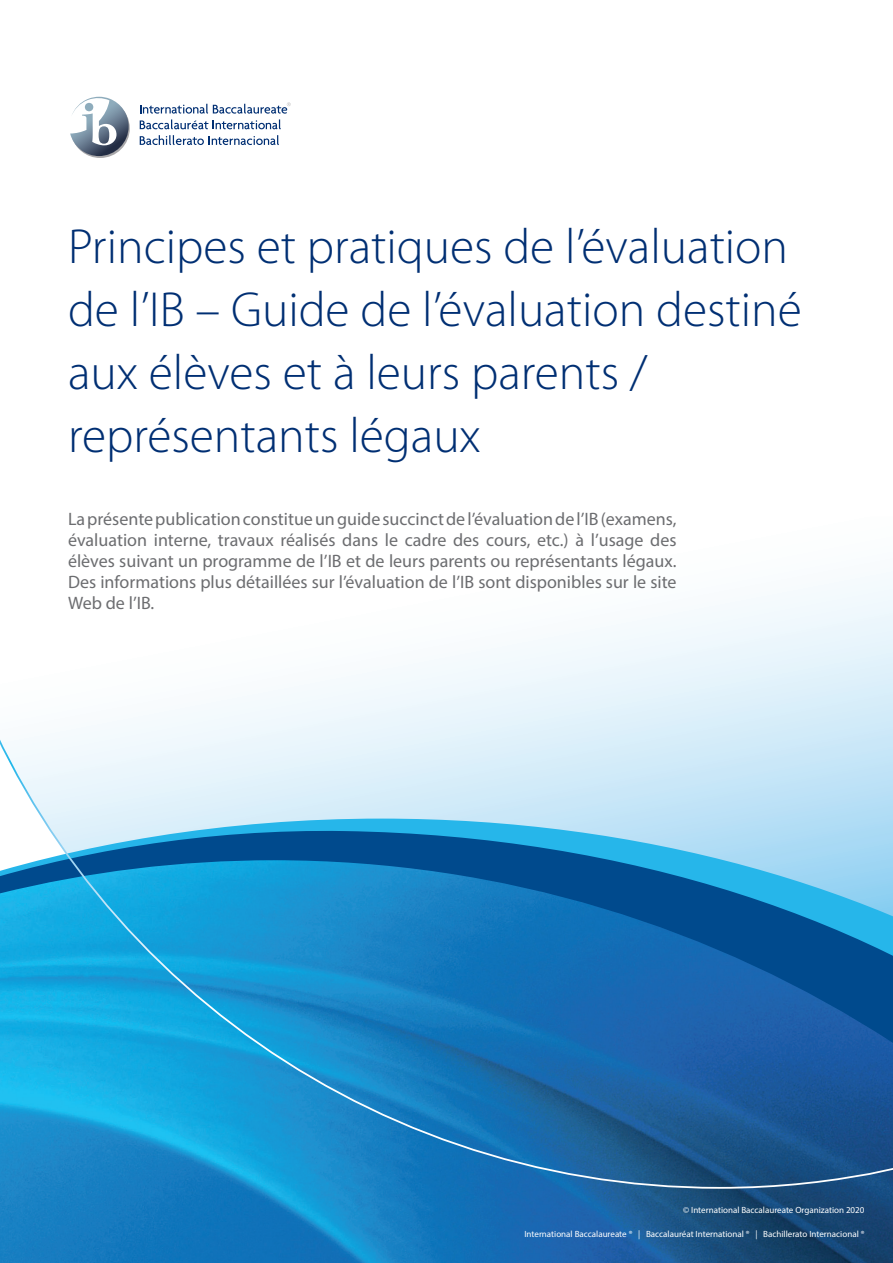
<style>
.page{position:relative;width:893px;height:1263px;background:#fff}
.page>*{position:absolute;margin:0;border:0;box-sizing:border-box;transform-origin:0 0}
.Main_page_heading{font:300 49.5px/63px "Myriad Pro";color:#002f73}
.Main_Body_Copy{font:18px/21px "Myriad Pro";color:#6c6d70;text-align:justify}
.Main_Body_Copy-2{font:9px "Myriad Pro";color:#fff}
</style>
<div class="page">
<div style="left:723px;top:578px;width:170px;height:33px;background:#f4fafd"></div>
<img style="left:0;top:1189px;width:893px;height:74px">
<svg style="left:0;top:611px;width:893px;height:578px"></svg>
<svg style="left:70px;top:97px;width:60px;height:61px"></svg>
<svg style="left:140px;top:135px;width:139px;height:10px"></svg>
<svg style="left:140px;top:102px;width:151px;height:27px"></svg>
<p class="Main_page_heading" style="left:68px;top:215px;width:735px">Principes et pratiques de l’évaluation de l’IB – Guide de l’évaluation destiné aux élèves et à leurs parents / représentants légaux</p>
<p class="Main_Body_Copy" style="left:68px;top:508px;width:610px">La présente publication constitue un guide succinct de l’évaluation de l’IB (examens, évaluation interne, travaux réalisés dans le cadre des cours, etc.) à l’usage des élèves suivant un programme de l’IB et de leurs parents ou représentants légaux.<br>Des informations plus détaillées sur l’évaluation de l’IB sont disponibles sur le site Web de l’IB.</p>
<p class="Main_Body_Copy-2" style="left:683px;top:1205px;width:183px">© International Baccalaureate Organization 2020</p>
<p class="Main_Body_Copy-2" style="left:524px;top:1229px;width:342px">International Baccalaureate ® | Baccalauréat International ® | Bachillerato Internacional ®</p>
</div>
